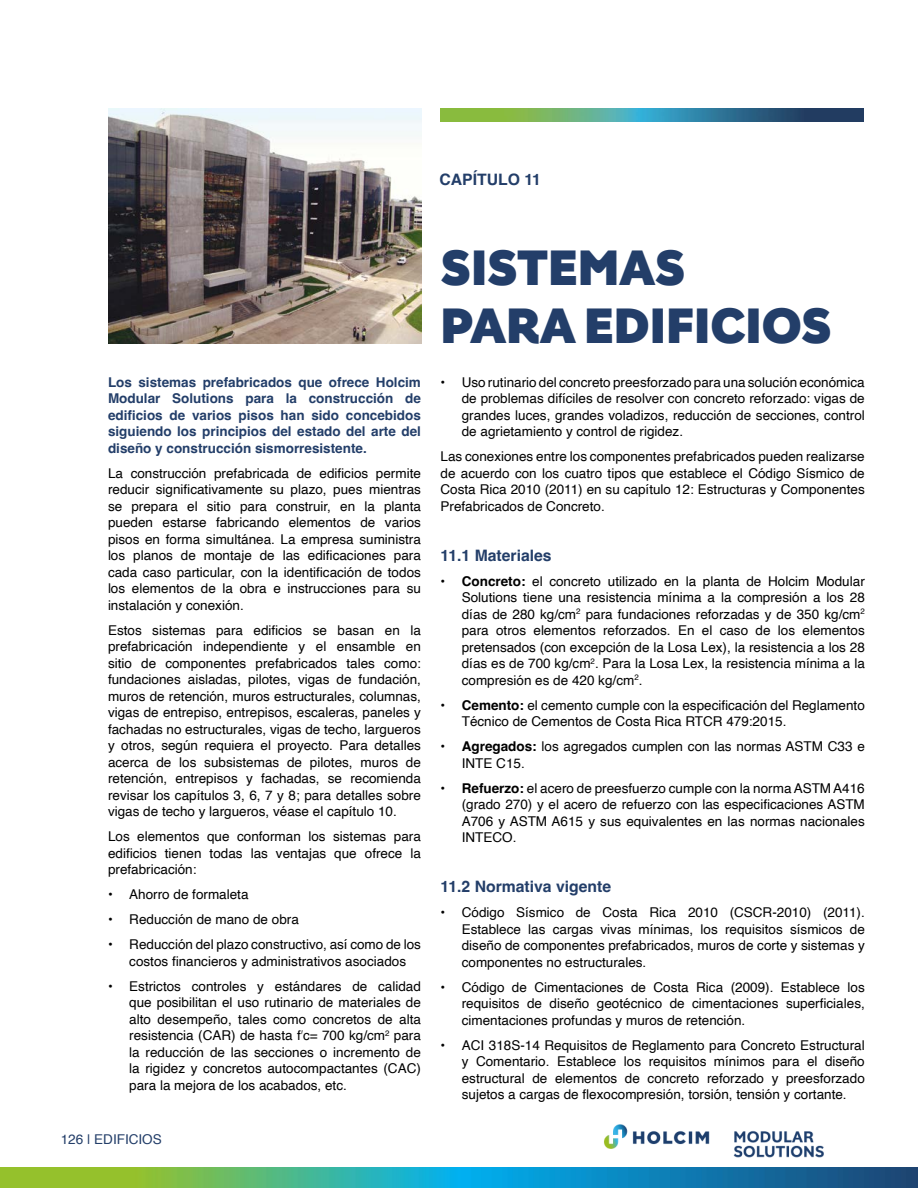
<style>
.page{position:relative;width:918px;height:1188px;background:#fff}
.page>*{position:absolute;margin:0;border:0;box-sizing:border-box;transform-origin:0 0}
.t1{font:900 48px/57.6px "Holcim Headline";color:#233e69}
.t2{font:700 15.75px "Helvetica";color:#233e69}
.t3{font:13.5px/16.5px "Helvetica";color:#000;text-align:justify}
.t4{font:700 13.5px/16.5px "Helvetica";color:#233e69;text-align:justify}
.t5{font:13.5px "Helvetica";color:#233e69}
.s1{font-weight:700}
</style>
<div class="page">
<img style="left:604px;top:1124px;width:220px;height:34px">
<img style="left:0;top:1167px;width:918px;height:21px">
<img style="left:109px;top:108px;width:313px;height:235px">
<img style="left:441px;top:108px;width:423px;height:14px">
<p class="t2" style="left:439px;top:170px;width:103px">CAPÍTULO 11</p>
<p class="t4" style="left:108px;top:375px;width:314px">Los sistemas prefabricados que ofrece Holcim Modular Solutions para la construcción de edificios de varios pisos han sido concebidos siguiendo los principios del estado del arte del diseño y construcción sismorresistente.</p>
<p class="t3" style="left:108px;top:465px;width:314px">La construcción prefabricada de edificios permite reducir significativamente su plazo, pues mientras se prepara el sitio para construir, en la planta pueden estarse fabricando elementos de varios pisos en forma simultánea. La empresa suministra los planos de montaje de las edificaciones para cada caso particular, con la identificación de todos los elementos de la obra e instrucciones para su instalación y conexión.</p>
<p class="t3" style="left:108px;top:622px;width:314px">Estos sistemas para edificios se basan en la prefabricación independiente y el ensamble en sitio de componentes prefabricados tales como: fundaciones aisladas, pilotes, vigas de fundación, muros de retención, muros estructurales, columnas, vigas de entrepiso, entrepisos, escaleras, paneles y fachadas no estructurales, vigas de techo, largueros y otros, según requiera el proyecto. Para detalles acerca de los subsistemas de pilotes, muros de retención, entrepisos y fachadas, se recomienda revisar los capítulos 3, 6, 7 y 8; para detalles sobre vigas de techo y largueros, véase el capítulo 10.</p>
<p class="t3" style="left:108px;top:828px;width:314px">Los elementos que conforman los sistemas para edificios tienen todas las ventajas que ofrece la prefabricación:</p>
<p class="t3" style="left:108px;top:886px;width:142px">• Ahorro de formaleta</p>
<p class="t3" style="left:108px;top:911px;width:192px">• Reducción de mano de obra</p>
<p class="t3" style="left:108px;top:936px;width:314px;text-align:center">• Reducción del plazo constructivo, así como de los costos financieros y administrativos asociados</p>
<p class="t3" style="left:129px;top:978px;width:293px;text-indent:-21px">• Estrictos controles y estándares de calidad que posibilitan el uso rutinario de materiales de alto desempeño, tales como concretos de alta resistencia (CAR) de hasta fʹc= 700 kg/cm<sup>2</sup> para la reducción de las secciones o incremento de la rigidez y concretos autocompactantes (CAC) para la mejora de los acabados, etc.</p>
<p class="t5" style="left:61px;top:1129px;width:103px">126 | EDIFICIOS</p>
<h1 class="t1" style="left:441px;top:240px;width:393px">SISTEMAS<br>PARA EDIFICIOS</h1>
<p class="t3" style="left:462px;top:374px;width:405px;text-indent:-21px">• Uso rutinario del concreto preesforzado para una solución económica de problemas difíciles de resolver con concreto reforzado: vigas de grandes luces, grandes voladizos, reducción de secciones, control de agrietamiento y control de rigidez.</p>
<p class="t3" style="left:441px;top:449px;width:426px">Las conexiones entre los componentes prefabricados pueden realizarse de acuerdo con los cuatro tipos que establece el Código Sísmico de Costa Rica 2010 (2011) en su capítulo 12: Estructuras y Componentes Prefabricados de Concreto.</p>
<p class="t2" style="left:441px;top:545px;width:113px">11.1 Materiales</p>
<p class="t3" style="left:462px;top:573px;width:405px;text-indent:-21px"><span class="s1">• Concreto:</span> el concreto utilizado en la planta de Holcim Modular Solutions tiene una resistencia mínima a la compresión a los 28 días de 280 kg/cm<sup>2</sup> para fundaciones reforzadas y de 350 kg/cm<sup>2 </sup>para otros elementos reforzados. En el caso de los elementos pretensados (con excepción de la Losa Lex), la resistencia a los 28 días es de 700 kg/cm<sup>2</sup>. Para la Losa Lex, la resistencia mínima a la compresión es de 420 kg/cm<sup>2</sup>.</p>
<p class="t3" style="left:462px;top:697px;width:405px;text-indent:-21px"><span class="s1">• Cemento:</span> el cemento cumple con la especificación del Reglamento<br>Técnico de Cementos de Costa Rica RTCR 479:2015.</p>
<p class="t3" style="left:462px;top:739px;width:405px;text-indent:-21px"><span class="s1">• Agregados:</span> los agregados cumplen con las normas ASTM C33 e<br>INTE C15.</p>
<p class="t3" style="left:462px;top:780px;width:405px;text-indent:-21px"><span class="s1">• Refuerzo:</span> el acero de preesfuerzo cumple con la norma ASTM A416 (grado 270) y el acero de refuerzo con las especificaciones ASTM A706 y ASTM A615 y sus equivalentes en las normas nacionales INTECO.</p>
<p class="t2" style="left:441px;top:877px;width:172px">11.2 Normativa vigente</p>
<p class="t3" style="left:462px;top:905px;width:405px;text-indent:-21px">• Código Sísmico de Costa Rica 2010 (CSCR-2010) (2011).<br>Establece las cargas vivas mínimas, los requisitos sísmicos de diseño de componentes prefabricados, muros de corte y sistemas y componentes no estructurales.</p>
<p class="t3" style="left:462px;top:979px;width:405px;text-indent:-21px">• Código de Cimentaciones de Costa Rica (2009). Establece los requisitos de diseño geotécnico de cimentaciones superficiales, cimentaciones profundas y muros de retención.</p>
<p class="t3" style="left:462px;top:1037px;width:405px;text-indent:-21px">• ACI 318S-14 Requisitos de Reglamento para Concreto Estructural y Comentario. Establece los requisitos mínimos para el diseño estructural de elementos de concreto reforzado y preesforzado sujetos a cargas de flexocompresión, torsión, tensión y cortante.</p>
</div>
